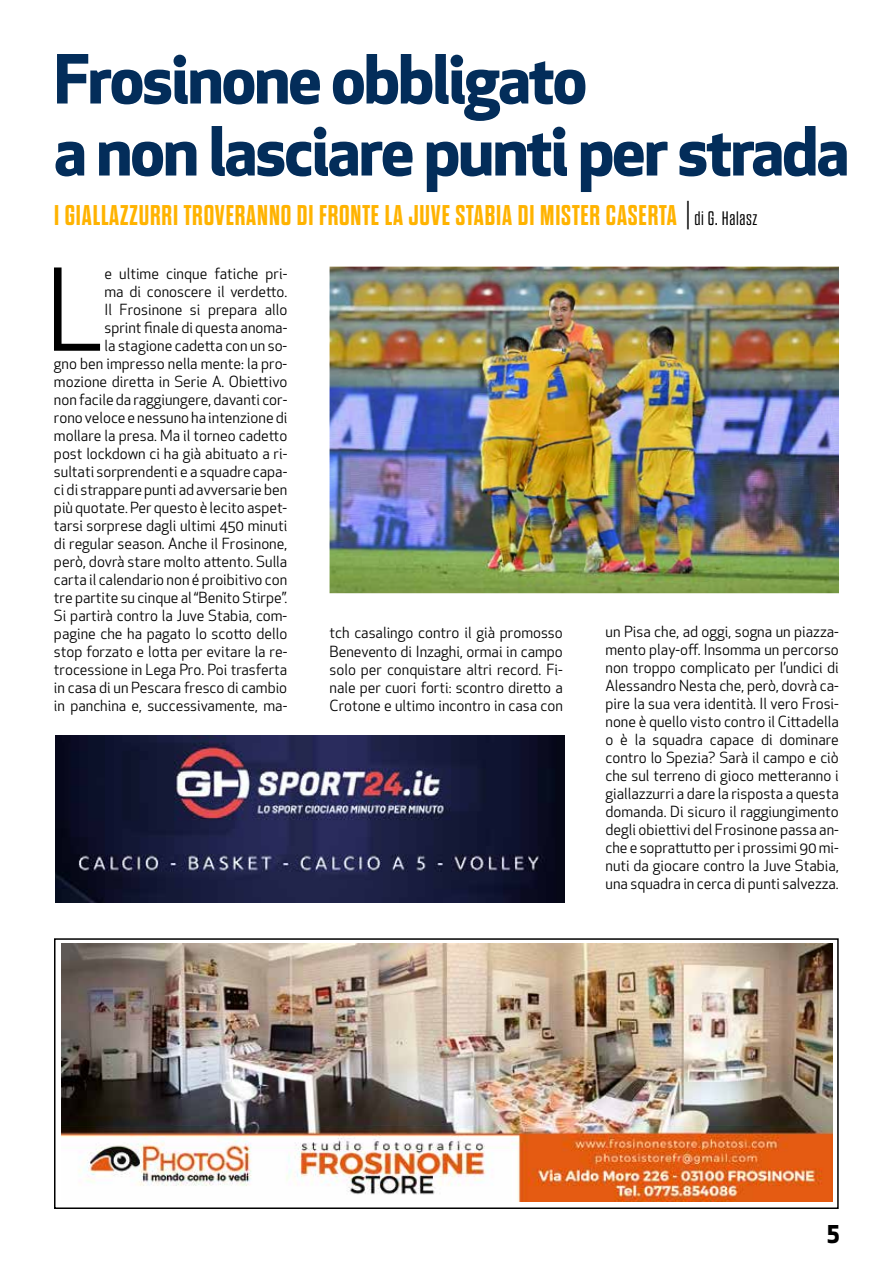
<style>
.page{position:relative;width:893px;height:1263px;background:#fff}
.page>*{position:absolute;margin:0;border:0;box-sizing:border-box;transform-origin:0 0}
.t1{font:111px "Apex New";color:#000}
.t2{font:700 66px/72px "Apex New";letter-spacing:-.03em;color:#032d5a}
.t3{font:700 28.5px "Dharma Gothic E";letter-spacing:.03em;color:#ffb300}
.t4{font:700 24px "Apex New";color:#000}
.t5{font:15px/18px "Apex New";color:#000;text-align:justify}
.s1{font-weight:300;font-stretch:expanded;font-size:34.5px;color:#000}
.s2{font-weight:300;font-size:19.5px;color:#000}
</style>
<div class="page">
<img style="left:62px;top:944px;width:770px;height:258px">
<div style="left:54px;top:938px;width:785px;height:271px;border:2px solid #000"></div>
<img style="left:330px;top:267px;width:509px;height:326px">
<img style="left:55px;top:736px;width:509px;height:167px">
<h2 class="t2" style="left:54px;top:40px;width:797px">Frosinone obbligato<br>a non lasciare punti per strada</h2>
<h3 class="t3" style="left:54px;top:201px;width:705px">I GIALLAZZURRI TROVERANNO DI FRONTE LA JUVE STABIA DI MISTER CASERTA <span class="s1">|</span><span class="s2">di G. Halasz</span></h3>
<p class="t5" style="left:54px;top:264px;width:235px;text-align:right">e ultime cinque fatiche pri-<br>ma di conoscere il verdetto.<br>Il Frosinone si prepara allo<br>sprint finale di questa anoma-<br>la stagione cadetta con un so-<br>gno ben impresso nella mente: la pro&shy;mozione diretta in Serie A. Obiettivo non facile da raggiungere, davanti cor&shy;rono veloce e nessuno ha intenzione di mollare la presa. Ma il torneo cadetto post lockdown ci ha già abituato a ri&shy;sultati sorprendenti e a squadre capa&shy;ci di strappare punti ad avversarie ben più quotate. Per questo è lecito aspet&shy;tarsi sorprese dagli ultimi 450 minuti di regular season. Anche il Frosinone, però, dovrà stare molto attento. Sulla carta il calendario non é proibitivo con tre partite su cinque al “Benito Stirpe”.<br>Si partirà contro la Juve Stabia, com&shy;pagine che ha pagato lo scotto dello stop forzato e lotta per evitare la re&shy;trocessione in Lega Pro. Poi trasferta in casa di un Pescara fresco di cambio in panchina e, successivamente, ma-</p>
<h1 class="t1" style="left:46px;top:240px;width:60px">L</h1>
<p class="t5" style="left:330px;top:624px;width:235px">tch casalingo contro il già promosso Benevento di Inzaghi, ormai in campo solo per conquistare altri record. Fi&shy;nale per cuori forti: scontro diretto a Crotone e ultimo incontro in casa con</p>
<p class="t5" style="left:605px;top:623px;width:235px">un Pisa che, ad oggi, sogna un piazza&shy;mento play-off. Insomma un percorso non troppo complicato per l’undici di Alessandro Nesta che, però, dovrà ca&shy;pire la sua vera identità. Il vero Frosi&shy;none è quello visto contro il Cittadella o è la squadra capace di dominare contro lo Spezia? Sarà il campo e ciò che sul terreno di gioco metteranno i giallazzurri a dare la risposta a questa domanda. Di sicuro il raggiungimento degli obiettivi del Frosinone passa an&shy;che e soprattutto per i prossimi 90 mi&shy;nuti da giocare contro la Juve Stabia, una squadra in cerca di punti salvezza.</p>
<h3 class="t4" style="left:827px;top:1213px;width:14px">5</h3>
</div>
